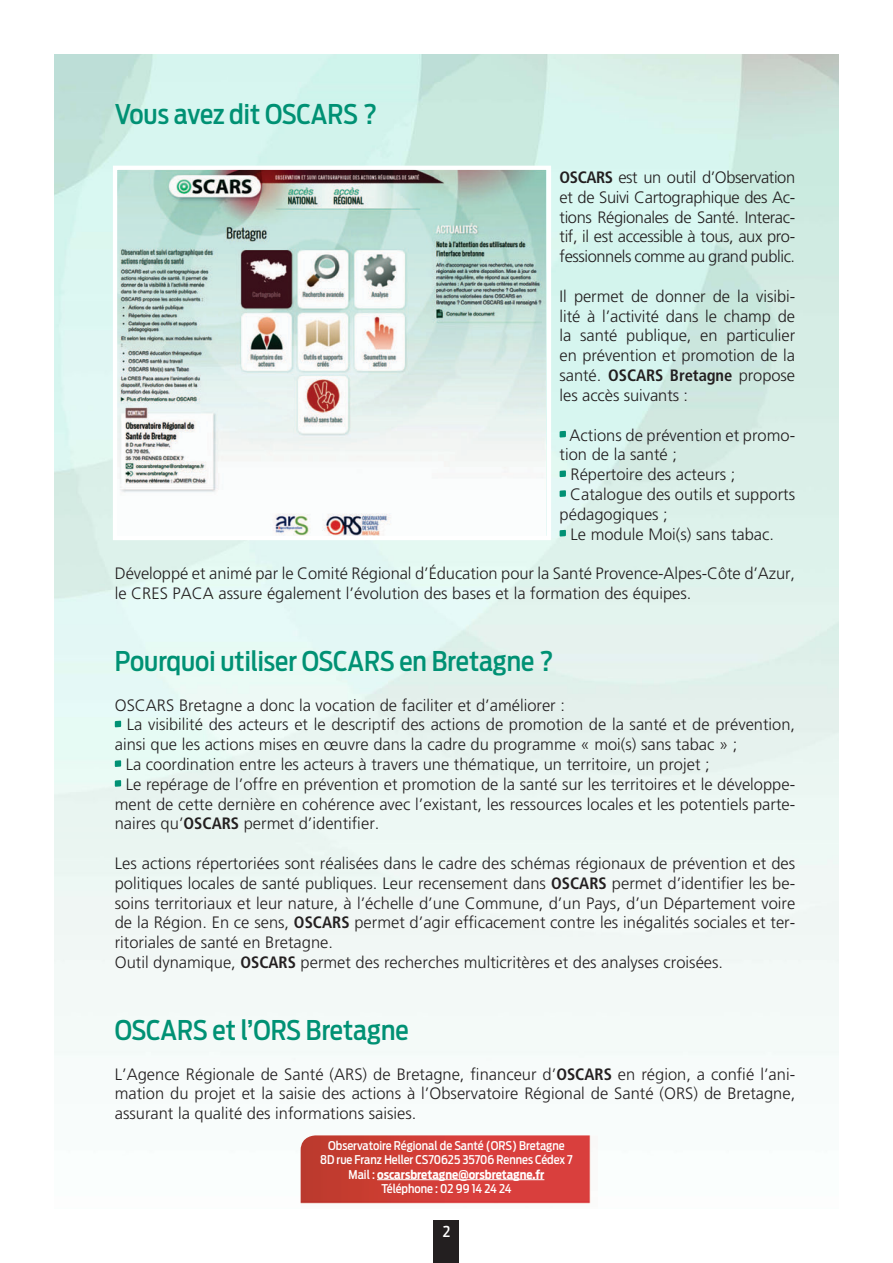
<style>
.page{position:relative;width:893px;height:1263px;background:#fff}
.page>*{position:absolute;margin:0;border:0;box-sizing:border-box;transform-origin:0 0}
.t1{font:500 27px "Antenna Cond";color:#009174}
.t2{font:300 16.5px/19.8px "Frutiger";color:#231f20;text-align:justify}
.t3{font:500 15px "Antenna Cond";color:#fff}
.t4{font:500 12px/14.4px "Antenna Cond";color:#fff;text-align:center}
.s1{font-weight:700;font-stretch:condensed}
.s2{font-weight:700}
</style>
<div class="page">
<div style="left:434px;top:1220px;width:25px;height:43px;background:#231f20"></div>
<img style="left:54px;top:54px;width:785px;height:1150px">
<div style="left:560px;top:431px;width:6px;height:7px;background:#009174"></div>
<div style="left:560px;top:470px;width:6px;height:7px;background:#009174"></div>
<div style="left:560px;top:490px;width:6px;height:7px;background:#009174"></div>
<div style="left:560px;top:530px;width:6px;height:7px;background:#009174"></div>
<svg style="left:115px;top:721px;width:6px;height:6px"></svg>
<div style="left:115px;top:760px;width:6px;height:7px;background:#009174"></div>
<div style="left:115px;top:780px;width:6px;height:7px;background:#009174"></div>
<img style="left:301px;top:1135px;width:14px;height:69px">
<hr style="left:377px;top:1179px;width:167px;height:1px;background:#fff">
<img style="left:118px;top:171px;width:428px;height:364px">
<div style="left:113px;top:166px;width:438px;height:374px;border:4px solid #fff"></div>
<h1 class="t1" style="left:115px;top:98px;width:264px">Vous avez dit OSCARS ?</h1>
<p class="t2" style="left:560px;top:168px;width:237px"><span class="s1">OSCARS</span> est un outil d’Observation et de Suivi Cartographique des Ac&shy;tions Régionales de Santé. Interac&shy;tif, il est accessible à tous, aux pro&shy;fessionnels comme au grand public.</p>
<p class="t2" style="left:560px;top:286px;width:237px">Il permet de donner de la visibi&shy;lité à l’activité dans le champ de la santé publique, en particulier en prévention et promotion de la santé. <span class="s1">OSCARS Bretagne</span> propose les accès suivants :</p>
<p class="t2" style="left:570px;top:425px;width:227px">Actions de prévention et promo-</p>
<p class="t2" style="left:560px;top:445px;width:119px">tion de la santé ;</p>
<p class="t2" style="left:570px;top:465px;width:167px">Répertoire des acteurs ;</p>
<p class="t2" style="left:570px;top:484px;width:227px">Catalogue des outils et supports</p>
<p class="t2" style="left:560px;top:504px;width:110px">pédagogiques ;</p>
<p class="t2" style="left:570px;top:524px;width:205px">Le module Moi(s) sans tabac.</p>
<p class="t2" style="left:115px;top:564px;width:682px">Développé et animé par le Comité Régional d’Éducation pour la Santé Provence-Alpes-Côte d’Azur, le CRES PACA assure également l’évolution des bases et la formation des équipes.</p>
<h1 class="t1" style="left:115px;top:645px;width:440px">Pourquoi utiliser OSCARS en Bretagne ?</h1>
<p class="t2" style="left:115px;top:695px;width:452px">OSCARS Bretagne a donc la vocation de faciliter et d’améliorer :</p>
<p class="t2" style="left:127px;top:715px;width:670px">La visibilité des acteurs et le descriptif des actions de promotion de la santé et de prévention,</p>
<p class="t2" style="left:115px;top:735px;width:624px">ainsi que les actions mises en œuvre dans la cadre du programme « moi(s) sans tabac » ;</p>
<p class="t2" style="left:126px;top:754px;width:585px">La coordination entre les acteurs à travers une thématique, un territoire, un projet ;</p>
<p class="t2" style="left:126px;top:774px;width:671px">Le repérage de l’offre en prévention et promotion de la santé sur les territoires et le développe-</p>
<p class="t2" style="left:115px;top:794px;width:682px">ment de cette dernière en cohérence avec l’existant, les ressources locales et les potentiels parte-</p>
<p class="t2" style="left:115px;top:814px;width:266px">naires qu’<span class="s1">OSCARS</span> permet d’identifier.</p>
<p class="t2" style="left:115px;top:853px;width:682px;text-align:left">Les actions répertoriées sont réalisées dans le cadre des schémas régionaux de prévention et des politiques locales de santé publiques. Leur recensement dans <span class="s1">OSCARS</span> permet d’identifier les be&shy;soins territoriaux et leur nature, à l’échelle d’une Commune, d’un Pays, d’un Département voire de la Région. En ce sens, <span class="s1">OSCARS</span> permet d’agir efficacement contre les inégalités sociales et ter&shy;ritoriales de santé en Bretagne.<br>Outil dynamique, <span class="s1">OSCARS</span> permet des recherches multicritères et des analyses croisées.</p>
<h1 class="t1" style="left:115px;top:1014px;width:295px">OSCARS et l’ORS Bretagne</h1>
<p class="t2" style="left:115px;top:1064px;width:682px">L’Agence Régionale de Santé (ARS) de Bretagne, financeur d’<span class="s1">OSCARS</span> en région, a confié l’ani&shy;mation du projet et la saisie des actions à l’Observatoire Régional de Santé (ORS) de Bretagne, assurant la qualité des informations saisies.</p>
<p class="t4" style="left:320px;top:1138px;width:254px">Observatoire Régional de Santé (ORS) Bretagne 8D rue Franz Heller CS70625 35706 Rennes Cédex 7<br>Mail : <span class="s2">oscarsbretagne@orsbretagne.fr<br></span>Téléphone : 02 99 14 24 24</p>
<p class="t3" style="left:443px;top:1222px;width:9px">2</p>
</div>
